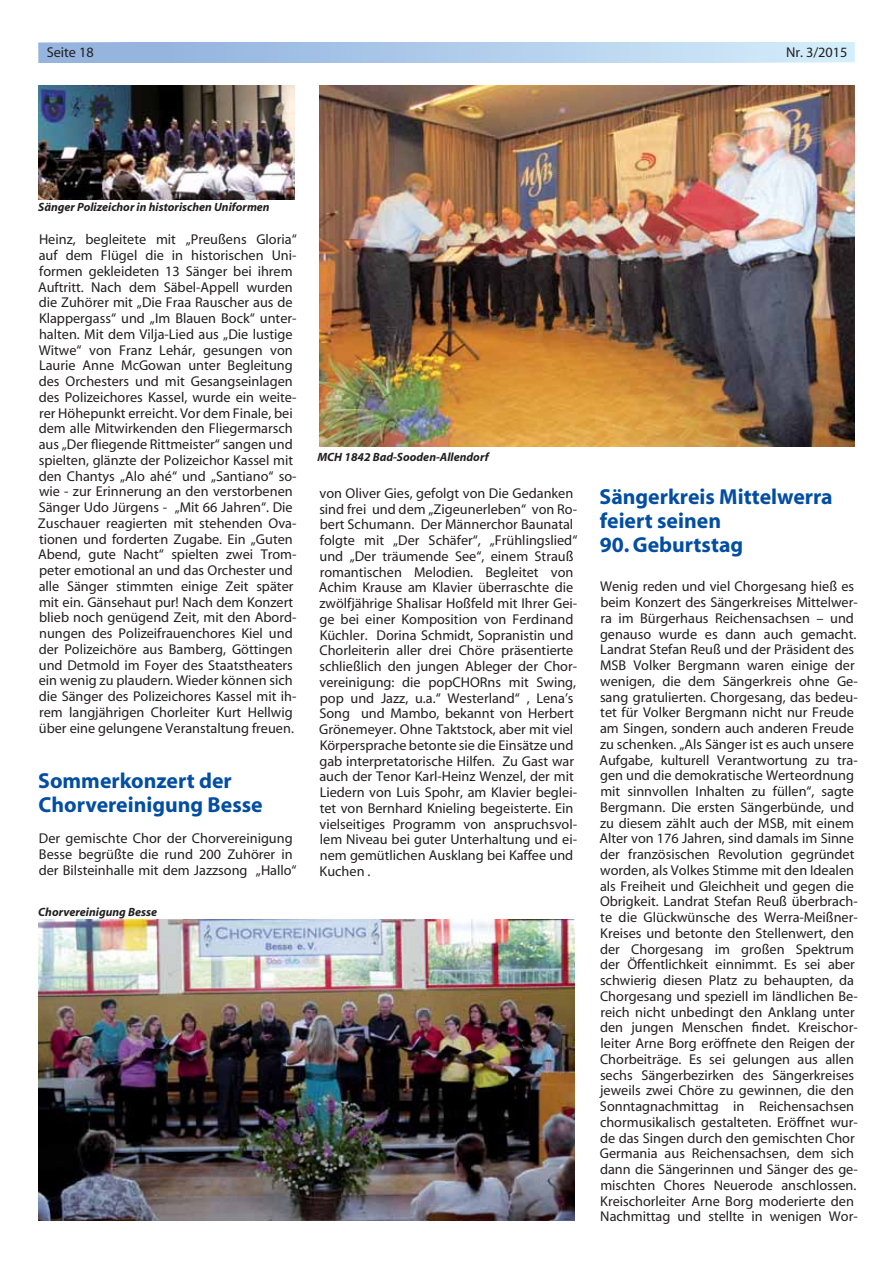
<style>
.page{position:relative;width:893px;height:1263px;background:#fff}
.page>*{position:absolute;margin:0;border:0;box-sizing:border-box;transform-origin:0 0}
.t1{font:700 21.75px/24px "Myriad";color:#034ea2}
.t2{font:14.25px/15.8px "Myriad";color:#231f20}
.t3{font:italic 700 12px "Myriad";color:#231f20}
</style>
<div class="page">
<img style="left:38px;top:85px;width:256px;height:114px">
<img style="left:38px;top:920px;width:536px;height:300px">
<svg style="left:38px;top:43px;width:817px;height:19px"></svg>
<img style="left:320px;top:85px;width:535px;height:361px">
<p class="t2" style="left:47px;top:45px;width:48px">Seite 18</p>
<p class="t2" style="left:786px;top:45px;width:63px">Nr. 3/2015</p>
<p class="t3" style="left:38px;top:202px;width:233px">Sänger Polizeichor in historischen Uniformen</p>
<p class="t2" style="left:38px;top:233px;width:260px">Heinz, begleitete mit „Preußens Gloria“ auf dem Flügel die in historischen Uni&shy;formen gekleideten 13 Sänger bei ihrem Auftritt. Nach dem Säbel-Appell wurden die Zuhörer mit „Die Fraa Rauscher aus de Klappergass“ und „Im Blauen Bock“ unter&shy;halten. Mit dem Vilja-Lied aus „Die lustige Witwe“ von Franz Lehár, gesungen von Laurie Anne McGowan unter Begleitung des Orchesters und mit Gesangseinlagen des Polizeichores Kassel, wurde ein weite&shy;rer Höhepunkt erreicht. Vor dem Finale, bei dem alle Mitwirkenden den Fliegermarsch aus „Der fliegende Rittmeister“ sangen und spielten, glänzte der Polizeichor Kassel mit den Chantys „Alo ahé“ und „Santiano“ so&shy;wie - zur Erinnerung an den verstorbenen Sänger Udo Jürgens - „Mit 66 Jahren“. Die Zuschauer reagierten mit stehenden Ova&shy;tionen und forderten Zugabe. Ein „Guten Abend, gute Nacht“ spielten zwei Trom&shy;peter emotional an und das Orchester und alle Sänger stimmten einige Zeit später mit ein. Gänsehaut pur! Nach dem Konzert blieb noch genügend Zeit, mit den Abord&shy;nungen des Polizeifrauenchores Kiel und der Polizeichöre aus Bamberg, Göttingen und Detmold im Foyer des Staatstheaters ein wenig zu plaudern. Wieder können sich die Sänger des Polizeichores Kassel mit ih&shy;rem langjährigen Chorleiter Kurt Hellwig über eine gelungene Veranstaltung freuen.</p>
<h1 class="t1" style="left:38px;top:770px;width:226px">Sommerkonzert der<br>Chorvereinigung Besse</h1>
<p class="t2" style="left:39px;top:832px;width:259px">Der gemischte Chor der Chorvereinigung<br>Besse begrüßte die rund 200 Zuhörer in der Bilsteinhalle mit dem Jazzsong „Hallo“</p>
<p class="t3" style="left:38px;top:907px;width:120px">Chorvereinigung Besse</p>
<p class="t3" style="left:317px;top:452px;width:173px">MCH 1842 Bad-Sooden-Allendorf</p>
<p class="t2" style="left:319px;top:486px;width:260px">von Oliver Gies, gefolgt von Die Gedanken sind frei und dem „Zigeunerleben“ von Ro&shy;bert Schumann. Der Männerchor Baunatal folgte mit „Der Schäfer“, „Frühlingslied“ und „Der träumende See“, einem Strauß romantischen Melodien. Begleitet von Achim Krause am Klavier überraschte die zwölfjährige Shalisar Hoßfeld mit Ihrer Gei&shy;ge bei einer Komposition von Ferdinand Küchler. Dorina Schmidt, Sopranistin und Chorleiterin aller drei Chöre präsentierte schließlich den jungen Ableger der Chor&shy;vereinigung: die popCHORns mit Swing, pop und Jazz, u.a.“ Westerland“ , Lena’s Song und Mambo, bekannt von Herbert Grönemeyer. Ohne Taktstock, aber mit viel Körpersprache betonte sie die Einsätze und gab interpretatorische Hilfen. Zu Gast war auch der Tenor Karl-Heinz Wenzel, der mit Liedern von Luis Spohr, am Klavier beglei&shy;tet von Bernhard Knieling begeisterte. Ein vielseitiges Programm von anspruchsvol&shy;lem Niveau bei guter Unterhaltung und ei&shy;nem gemütlichen Ausklang bei Kaffee und Kuchen .</p>
<h1 class="t1" style="left:600px;top:486px;width:235px">Sängerkreis Mittelwerra feiert seinen</h1>
<h1 class="t1" style="left:600px;top:534px;width:145px">90. Geburtstag</h1>
<p class="t2" style="left:599px;top:580px;width:260px">Wenig reden und viel Chorgesang hieß es beim Konzert des Sängerkreises Mittelwer&shy;ra im Bürgerhaus Reichensachsen – und genauso wurde es dann auch gemacht.<br>Landrat Stefan Reuß und der Präsident des MSB Volker Bergmann waren einige der wenigen, die dem Sängerkreis ohne Ge&shy;sang gratulierten. Chorgesang, das bedeu&shy;tet für Volker Bergmann nicht nur Freude am Singen, sondern auch anderen Freude zu schenken. „Als Sänger ist es auch unsere Aufgabe, kulturell Verantwortung zu tra&shy;gen und die demokratische Werteordnung mit sinnvollen Inhalten zu füllen“, sagte Bergmann. Die ersten Sängerbünde, und zu diesem zählt auch der MSB, mit einem Alter von 176 Jahren, sind damals im Sinne der französischen Revolution gegründet worden, als Volkes Stimme mit den Idealen als Freiheit und Gleichheit und gegen die Obrigkeit. Landrat Stefan Reuß überbrach&shy;te die Glückwünsche des Werra-Meißner-Kreises und betonte den Stellenwert, den der Chorgesang im großen Spektrum der Öffentlichkeit einnimmt. Es sei aber schwierig diesen Platz zu behaupten, da Chorgesang und speziell im ländlichen Be&shy;reich nicht unbedingt den Anklang unter den jungen Menschen findet. Kreischor&shy;leiter Arne Borg eröffnete den Reigen der Chorbeiträge. Es sei gelungen aus allen sechs Sängerbezirken des Sängerkreises jeweils zwei Chöre zu gewinnen, die den Sonntagnachmittag in Reichensachsen chormusikalisch gestalteten. Eröffnet wur&shy;de das Singen durch den gemischten Chor Germania aus Reichensachsen, dem sich dann die Sängerinnen und Sänger des ge&shy;mischten Chores Neuerode anschlossen.<br>Kreischorleiter Arne Borg moderierte den Nachmittag und stellte in wenigen Wor-</p>
</div>
